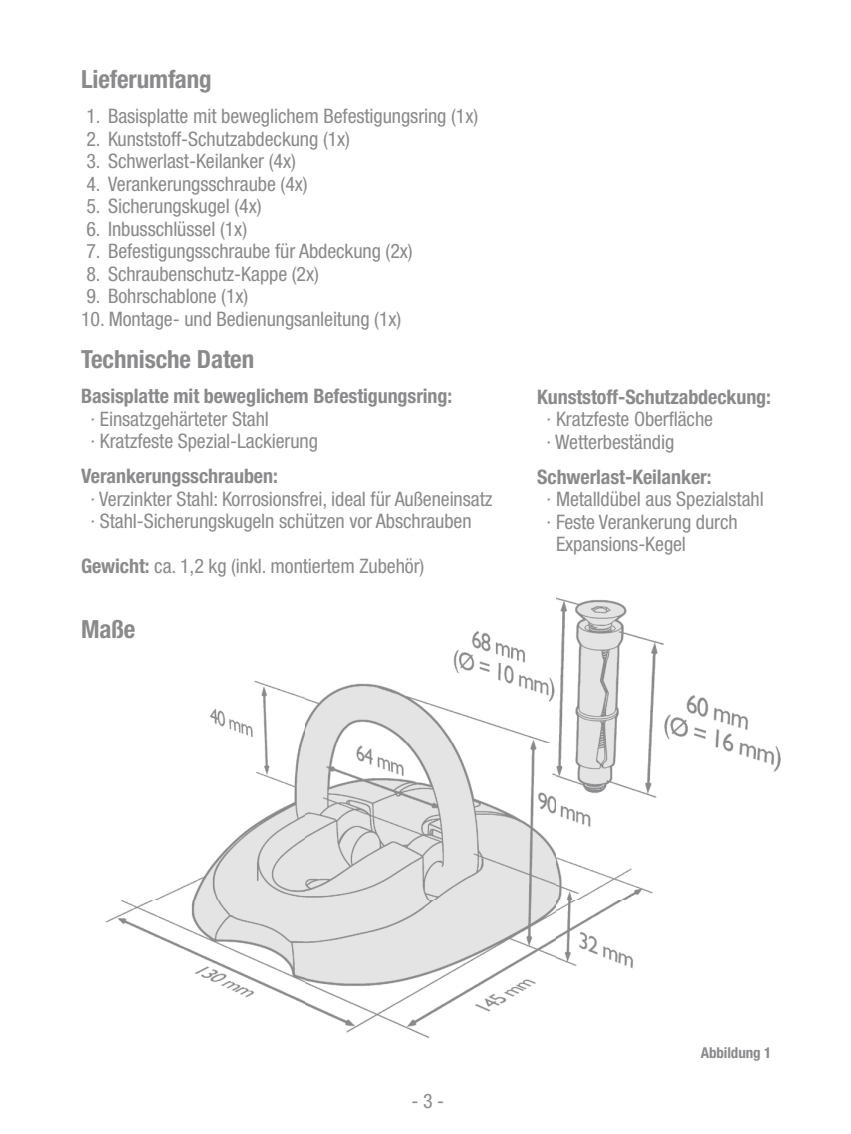
<style>
.page{position:relative;width:851px;height:1134px;background:#fff}
.page>*{position:absolute;margin:0;border:0;box-sizing:border-box;transform-origin:0 0}
.t1{font:700 condensed 25px "Helvetica Neue";letter-spacing:-.005em;color:#8a898b}
.t2{font:condensed 20px/22.5px "Helvetica Neue";letter-spacing:-.005em;color:#8a898b}
.t3{font:700 condensed 20px "Helvetica Neue";letter-spacing:-.005em;color:#8a898b}
.t4{font:700 condensed 15px "Helvetica Neue";letter-spacing:-.005em;color:#8a898b}
.s1{font-weight:700}
</style>
<div class="page">
<img style="left:105px;top:680px;width:201px;height:326px">
<img style="left:306px;top:597px;width:475px;height:441px">
<p class="t1" style="left:81px;top:64px;width:132px">Lieferumfang</p>
<p class="t2" style="left:86px;top:105px;width:393px">1. Basisplatte mit beweglichem Befestigungsring (1x)</p>
<p class="t2" style="left:86px;top:127px;width:265px">2. Kunststoff-Schutzabdeckung (1x)</p>
<p class="t2" style="left:86px;top:150px;width:211px">3. Schwerlast-Keilanker (4x)</p>
<p class="t2" style="left:86px;top:172px;width:223px">4. Verankerungsschraube (4x)</p>
<p class="t2" style="left:86px;top:195px;width:177px">5. Sicherungskugel (4x)</p>
<p class="t2" style="left:86px;top:217px;width:162px">6. Inbusschlüssel (1x)</p>
<p class="t2" style="left:86px;top:240px;width:328px">7. Befestigungsschraube für Abdeckung (2x)</p>
<p class="t2" style="left:86px;top:262px;width:234px">8. Schraubenschutz-Kappe (2x)</p>
<p class="t2" style="left:86px;top:285px;width:163px">9. Bohrschablone (1x)</p>
<p class="t2" style="left:81px;top:307px;width:322px">10. Montage- und Bedienungsanleitung (1x)</p>
<p class="t1" style="left:81px;top:344px;width:175px">Technische Daten</p>
<p class="t3" style="left:81px;top:384px;width:372px">Basisplatte mit beweglichem Befestigungsring:</p>
<p class="t2" style="left:90px;top:407px;width:229px">· Einsatzgehärteter Stahl<br>· Kratzfeste Spezial-Lackierung</p>
<p class="t3" style="left:81px;top:464px;width:198px">Verankerungsschrauben:</p>
<p class="t2" style="left:90px;top:487px;width:403px">· Verzinkter Stahl: Korrosionsfrei, ideal für Außeneinsatz · Stahl-Sicherungskugeln schützen vor Abschrauben</p>
<p class="t2" style="left:81px;top:555px;width:344px"><span class="s1">Gewicht:</span> ca. 1,2 kg (inkl. montiertem Zubehör)</p>
<p class="t1" style="left:81px;top:614px;width:56px">Maße</p>
<p class="t3" style="left:537px;top:384px;width:235px">Kunststoff-Schutzabdeckung:</p>
<p class="t2" style="left:546px;top:408px;width:168px">· Kratzfeste Oberfläche · Wetterbeständig</p>
<p class="t3" style="left:537px;top:464px;width:176px">Schwerlast-Keilanker:</p>
<p class="t2" style="left:546px;top:488px;width:218px">· Metalldübel aus Spezialstahl</p>
<p class="t2" style="left:546px;top:510px;width:193px">· Feste Verankerung durch</p>
<p class="t2" style="left:556px;top:533px;width:131px">Expansions-Kegel</p>
<p class="t2" style="left:411px;top:1090px;width:34px">- 3 -</p>
<p class="t4" style="left:700px;top:1043px;width:72px">Abbildung 1</p>
</div>
